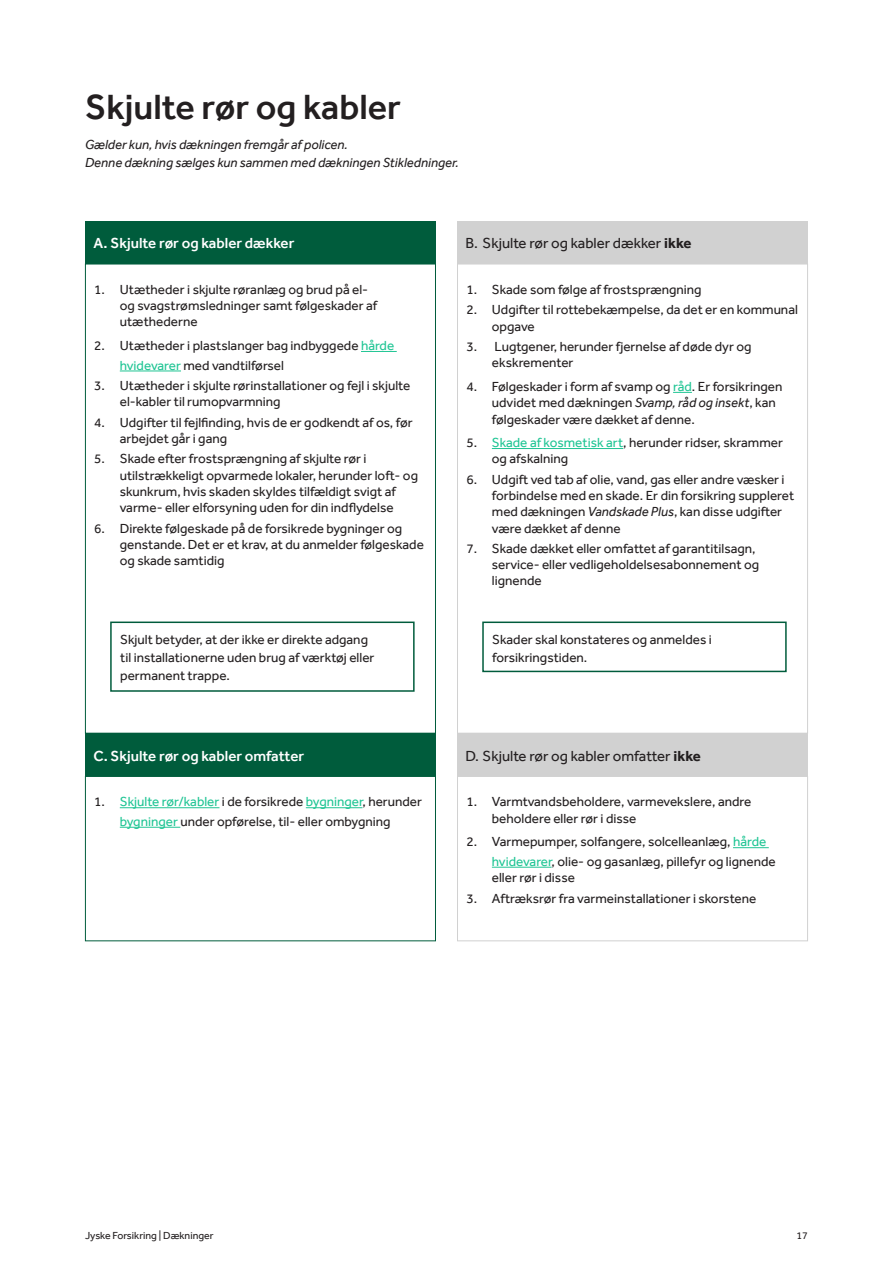
<style>
.page{position:relative;width:893px;height:1263px;background:#fff}
.page>*{position:absolute;margin:0;border:0;box-sizing:border-box;transform-origin:0 0}
.H3_Afsnitsoverskrift{font:500 36px "Effra";color:#231f20}
.Overskrift_Skema{font:15px "Effra";color:#231f20}
.Overskrift_Skema_HVID{font:500 15px "Effra";color:#fff}
.Brødtekst{font:13.5px/16.2px "Effra";color:#231f20}
.Brødtekst-2{font:italic 13.5px "Effra";color:#231f20}
.t1{font:10.5px "Effra";color:#231f20}
.s1{font-weight:700}
.s2{color:#20c594}
.s3{font-style:italic}
</style>
<div class="page">
<hr style="left:733px;top:847px;width:36px;height:1px;background:#20c594">
<hr style="left:492px;top:867px;width:60px;height:1px;background:#20c594">
<div style="left:457px;top:776px;width:351px;height:165px;border:1px solid #d1d1d1"></div>
<hr style="left:120px;top:807px;width:99px;height:1px;background:#20c594">
<hr style="left:306px;top:807px;width:56px;height:1px;background:#20c594">
<hr style="left:120px;top:827px;width:60px;height:1px;background:#20c594">
<div style="left:85px;top:776px;width:351px;height:165px;border:1px solid #005c3c"></div>
<svg style="left:673px;top:392px;width:19px;height:1px"></svg>
<hr style="left:492px;top:448px;width:131px;height:1px;background:#20c594">
<hr style="left:361px;top:351px;width:36px;height:1px;background:#20c594">
<hr style="left:120px;top:371px;width:61px;height:1px;background:#20c594">
<div style="left:457px;top:733px;width:351px;height:43px;background:#d1d1d1"></div>
<div style="left:85px;top:733px;width:351px;height:43px;background:#005c3c"></div>
<div style="left:457px;top:221px;width:351px;height:43px;background:#d1d1d1"></div>
<div style="left:85px;top:221px;width:351px;height:43px;background:#005c3c"></div>
<div style="left:110px;top:621px;width:305px;height:71px;border:2px solid #005c3c"></div>
<div style="left:482px;top:621px;width:305px;height:51px;border:2px solid #005c3c"></div>
<p class="H3_Afsnitsoverskrift" style="left:85px;top:85px;width:317px">Skjulte rør og kabler</p>
<p class="Brødtekst-2" style="left:85px;top:137px;width:264px">Gælder kun, hvis dækningen fremgår af policen.</p>
<p class="Brødtekst-2" style="left:85px;top:155px;width:375px">Denne dækning sælges kun sammen med dækningen Stikledninger.</p>
<p class="Overskrift_Skema_HVID" style="left:94px;top:234px;width:202px">A. Skjulte rør og kabler dækker</p>
<p class="Overskrift_Skema" style="left:466px;top:234px;width:227px">B. Skjulte rør og kabler dækker <span class="s1">ikke</span></p>
<p class="Brødtekst" style="left:120px;top:281px;width:259px;text-indent:-26px">1. Utætheder i skjulte røranlæg og brud på el&shy;og svagstrømsledninger samt følgeskader af utæthederne</p>
<p class="Brødtekst" style="left:120px;top:336px;width:276px;line-height:19.5px;text-indent:-26px">2. Utætheder i plastslanger bag indbyggede <span class="s2">hårde hvidevarer</span> med vandtilførsel</p>
<p class="Brødtekst" style="left:120px;top:377px;width:292px;text-indent:-26px">3. Utætheder i skjulte rørinstallationer og fejl i skjulte el-kabler til rumopvarmning</p>
<p class="Brødtekst" style="left:120px;top:414px;width:294px;text-indent:-26px">4. Udgifter til fejlfinding, hvis de er godkendt af os, før arbejdet går i gang</p>
<p class="Brødtekst" style="left:120px;top:451px;width:300px;text-indent:-26px">5. Skade efter frostsprængning af skjulte rør i utilstrækkeligt opvarmede lokaler, herunder loft- og skunkrum, hvis skaden skyldes tilfældigt svigt af varme- eller elforsyning uden for din indflydelse</p>
<p class="Brødtekst" style="left:120px;top:520px;width:306px;text-indent:-26px">6. Direkte følgeskade på de forsikrede bygninger og genstande. Det er et krav, at du anmelder følgeskade og skade samtidig</p>
<p class="Brødtekst" style="left:466px;top:281px;width:237px">1. Skade som følge af frostsprængning</p>
<p class="Brødtekst" style="left:492px;top:302px;width:308px;text-indent:-26px">2. Udgifter til rottebekæmpelse, da det er en kommunal opgave</p>
<p class="Brødtekst" style="left:492px;top:338px;width:261px;text-indent:-26px">3. Lugtgener, herunder fjernelse af døde dyr og ekskrementer</p>
<p class="Brødtekst" style="left:492px;top:378px;width:292px;text-indent:-26px">4. Følgeskader i form af svamp og <span class="s2">råd</span>. Er forsikringen udvidet med dækningen <span class="s3">Svamp, råd og insekt</span>, kan følgeskader være dækket af denne.</p>
<p class="Brødtekst" style="left:492px;top:434px;width:293px;text-indent:-26px">5. <span class="s2">Skade af kosmetisk art</span>, herunder ridser, skrammer og afskalning</p>
<p class="Brødtekst" style="left:492px;top:471px;width:304px;text-indent:-26px">6. Udgift ved tab af olie, vand, gas eller andre væsker i forbindelse med en skade. Er din forsikring suppleret med dækningen <span class="s3">Vandskade Plus</span>, kan disse udgifter være dækket af denne</p>
<p class="Brødtekst" style="left:492px;top:540px;width:269px;text-indent:-26px">7. Skade dækket eller omfattet af garantitilsagn, service- eller vedligeholdelsesabonnement og lignende</p>
<p class="Brødtekst" style="left:120px;top:630px;width:256px;line-height:18px">Skjult betyder, at der ikke er direkte adgang til installationerne uden brug af værktøj eller permanent trappe.</p>
<p class="Brødtekst" style="left:492px;top:630px;width:221px;line-height:18px">Skader skal konstateres og anmeldes i forsikringstiden.</p>
<p class="Overskrift_Skema_HVID" style="left:94px;top:747px;width:212px">C. Skjulte rør og kabler omfatter</p>
<p class="Overskrift_Skema" style="left:466px;top:747px;width:237px">D. Skjulte rør og kabler omfatter <span class="s1">ikke</span></p>
<p class="Brødtekst" style="left:94px;top:792px;width:329px;line-height:19.5px;text-align:center">1. <span class="s2">Skjulte rør/kabler</span> i de forsikrede <span class="s2">bygninger</span>, herunder <span class="s2">bygninger</span> under opførelse, til- eller ombygning</p>
<p class="Brødtekst" style="left:492px;top:794px;width:261px;text-indent:-26px">1. Varmtvandsbeholdere, varmevekslere, andre beholdere eller rør i disse</p>
<p class="Brødtekst" style="left:492px;top:832px;width:285px;line-height:19.5px;text-indent:-26px">2. Varmepumper, solfangere, solcelleanlæg, <span class="s2">hårde hvidevarer</span>, olie- og gasanlæg, pillefyr og lignende</p>
<p class="Brødtekst" style="left:492px;top:869px;width:85px">eller rør i disse</p>
<p class="Brødtekst" style="left:466px;top:890px;width:291px">3. Aftræksrør fra varmeinstallationer i skorstene</p>
<p class="t1" style="left:85px;top:1229px;width:130px">Jyske Forsikring | Dækninger</p>
<p class="t1" style="left:796px;top:1229px;width:13px">17</p>
</div>
